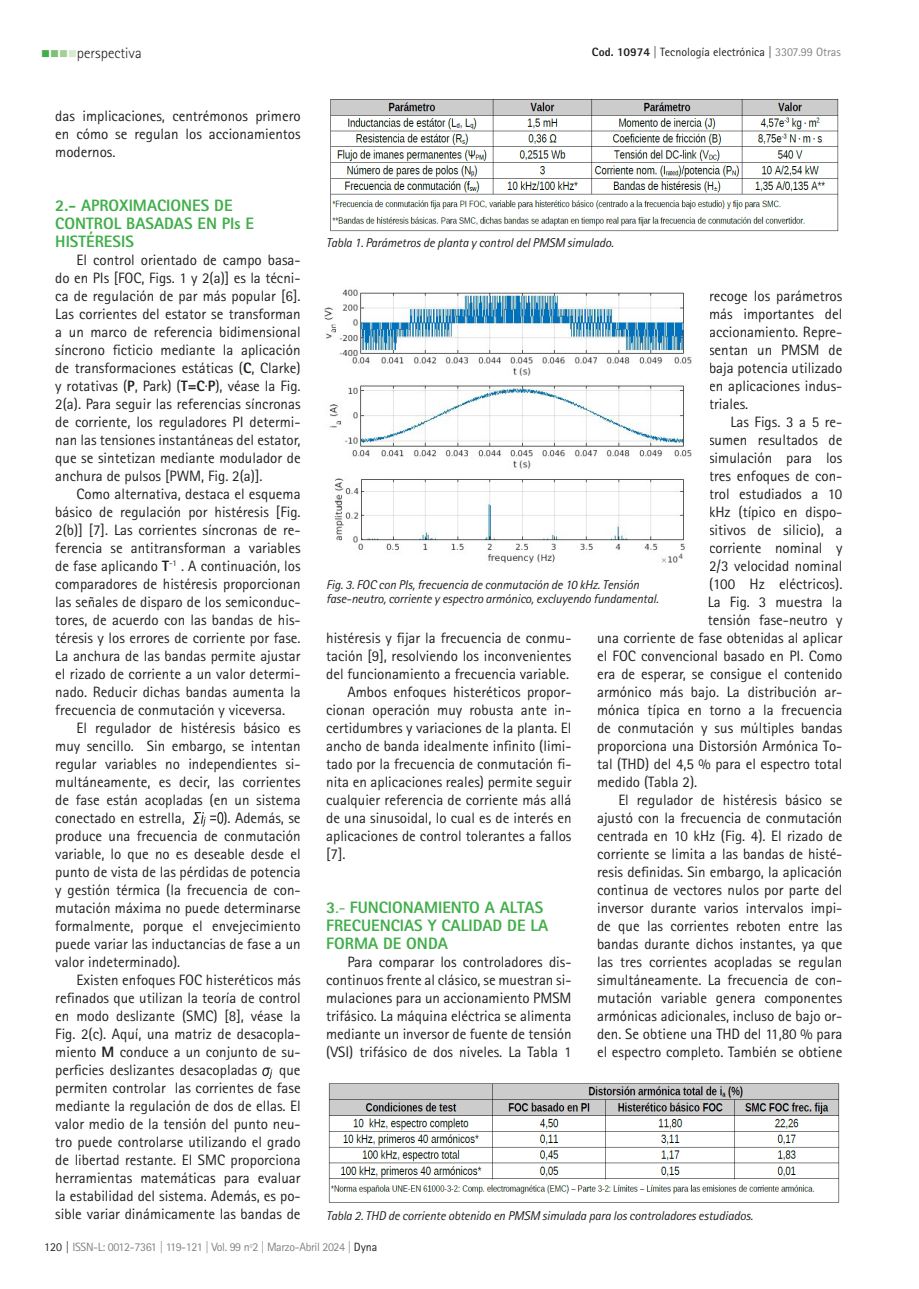
<style>
.page{position:relative;width:919px;height:1289px;background:#fff}
.page>*{position:absolute;margin:0;border:0;box-sizing:border-box;transform-origin:0 0}
.Ladillo{font:800 16.5px/18px "AT Rotis Sans Serif";color:#40ae49}
.t1{font:15px/18px "AT Rotis Sans Serif";color:#231f20;text-align:justify}
.t2{font:300 15px "AT Rotis Sans Serif";color:#231f20}
.pie_de_fotos{font:italic 12.75px/13.5px "AT Rotis Sans Serif";letter-spacing:-.01em;color:#231f20}
.t3{font:12px "AT Rotis Sans Serif";letter-spacing:-.03em;color:#808285}
.t4{font:12px "AT Rotis Sans Serif";color:#231f20}
.s1{color:#40ae49}
.s2{color:#7fc077}
.s3{color:#a3cf9a}
.s4{color:#d8e9d2}
.s5{font-weight:800}
.s6{color:#808285}
.s7{font-weight:400}
.s8{color:#231f20}
</style>
<div class="page">
<img style="left:192px;top:812px;width:31px;height:15px">
<svg style="left:262px;top:1067px;width:11px;height:12px"></svg>
<img style="left:330px;top:99px;width:509px;height:133px">
<img style="left:324px;top:289px;width:368px;height:275px">
<img style="left:328px;top:1083px;width:512px;height:120px">
<p class="t2" style="left:41px;top:45px;width:102px"><span class="s1">■</span><span class="s2">■</span><span class="s3">■</span><span class="s4">■</span>perspectiva</p>
<p class="t4" style="left:592px;top:45px;width:250px"><span class="s5">Cod. 10974</span> | Tecnología electrónica | <span class="s6">3307.99 Otras</span></p>
<p class="t1" style="left:55px;top:107px;width:247px">das implicaciones, centrémonos primero en cómo se regulan los accionamientos modernos.</p>
<p class="Ladillo" style="left:55px;top:196px;width:200px">2.- APROXIMACIONES DE<br>CONTROL BASADAS EN PIs E<br>HISTÉRESIS</p>
<p class="t1" style="left:55px;top:251px;width:247px;text-indent:21px">El control orientado de campo basa&shy;do en PIs [FOC, Figs. 1 y 2(a)] es la técni&shy;ca de regulación de par más popular [6].<br>Las corrientes del estator se transforman a un marco de referencia bidimensional síncrono ficticio mediante la aplicación de transformaciones estáticas (<span class="s5">C</span>, Clarke) y rotativas (<span class="s5">P</span>, Park) (<span class="s5">T=C</span>·<span class="s5">P</span>), véase la Fig.<br>2(a). Para seguir las referencias síncronas de corriente, los reguladores PI determi&shy;nan las tensiones instantáneas del estator, que se sintetizan mediante modulador de anchura de pulsos [PWM, Fig. 2(a)].</p>
<p class="t1" style="left:55px;top:485px;width:247px;text-indent:21px">Como alternativa, destaca el esquema básico de regulación por histéresis [Fig.<br>2(b)] [7]. Las corrientes síncronas de re&shy;ferencia se antitransforman a variables de fase aplicando <span class="s5">T</span><sup>-1</sup> . A continuación, los comparadores de histéresis proporcionan las señales de disparo de los semiconduc&shy;tores, de acuerdo con las bandas de his&shy;téresis y los errores de corriente por fase.<br>La anchura de las bandas permite ajustar el rizado de corriente a un valor determi&shy;nado. Reducir dichas bandas aumenta la frecuencia de conmutación y viceversa.</p>
<p class="t1" style="left:55px;top:719px;width:247px;text-indent:21px">El regulador de histéresis básico es muy sencillo. Sin embargo, se intentan regular variables no independientes si&shy;multáneamente, es decir, las corrientes de fase están acopladas (en un sistema conectado en estrella,</p>
<p class="t1" style="left:55px;top:809px;width:247px;text-indent:168px">). Además, se produce una frecuencia de conmutación variable, lo que no es deseable desde el punto de vista de las pérdidas de potencia y gestión térmica (la frecuencia de con&shy;mutación máxima no puede determinarse formalmente, porque el envejecimiento puede variar las inductancias de fase a un valor indeterminado).</p>
<p class="t1" style="left:55px;top:971px;width:247px;text-indent:21px">Existen enfoques FOC histeréticos más refinados que utilizan la teoría de control en modo deslizante (SMC) [8], véase la Fig. 2(c). Aquí, una matriz de desacopla&shy;miento <span class="s5">M</span> conduce a un conjunto de su&shy;perficies deslizantes desacopladas</p>
<p class="t1" style="left:55px;top:1061px;width:247px;text-indent:224px">que permiten controlar las corrientes de fase mediante la regulación de dos de ellas. El valor medio de la tensión del punto neu&shy;tro puede controlarse utilizando el grado de libertad restante. El SMC proporciona herramientas matemáticas para evaluar la estabilidad del sistema. Además, es po&shy;sible variar dinámicamente las bandas de</p>
<p class="pie_de_fotos" style="left:326px;top:236px;width:289px">Tabla 1. Parámetros de planta y control del PMSM simulado.</p>
<p class="t1" style="left:709px;top:287px;width:135px">recoge los parámetros más importantes del accionamiento. Repre&shy;sentan un PMSM de baja potencia utilizado en aplicaciones indus&shy;triales.</p>
<p class="t1" style="left:730px;top:413px;width:113px">Las Figs. 3 a 5 re-</p>
<p class="t1" style="left:709px;top:431px;width:135px">sumen resultados de</p>
<p class="t1" style="left:709px;top:449px;width:135px">simulación para los</p>
<p class="t1" style="left:709px;top:467px;width:135px">tres enfoques de con-</p>
<p class="t1" style="left:709px;top:485px;width:135px">trol estudiados a 10</p>
<p class="t1" style="left:709px;top:503px;width:135px">kHz (típico en dispo-</p>
<p class="t1" style="left:709px;top:521px;width:135px">sitivos de silicio), a</p>
<p class="t1" style="left:709px;top:539px;width:135px">corriente nominal y</p>
<p class="t1" style="left:709px;top:557px;width:135px">2/3 velocidad nominal</p>
<p class="t1" style="left:709px;top:575px;width:135px">(100 Hz eléctricos).</p>
<p class="t1" style="left:707px;top:593px;width:136px">La Fig. 3 muestra la</p>
<p class="t1" style="left:707px;top:611px;width:136px">tensión fase-neutro y</p>
<p class="t1" style="left:597px;top:629px;width:247px">una corriente de fase obtenidas al aplicar</p>
<p class="t1" style="left:597px;top:647px;width:247px">el FOC convencional basado en PI. Como</p>
<p class="t1" style="left:597px;top:665px;width:247px">era de esperar, se consigue el contenido</p>
<p class="t1" style="left:597px;top:683px;width:247px">armónico más bajo. La distribución ar-</p>
<p class="t1" style="left:597px;top:701px;width:247px">mónica típica en torno a la frecuencia</p>
<p class="t1" style="left:597px;top:719px;width:247px">de conmutación y sus múltiples bandas</p>
<p class="t1" style="left:597px;top:737px;width:247px">proporciona una Distorsión Armónica To-</p>
<p class="t1" style="left:597px;top:755px;width:247px">tal (THD) del 4,5 % para el espectro total</p>
<p class="t1" style="left:597px;top:773px;width:102px">medido (Tabla 2).</p>
<p class="t1" style="left:597px;top:791px;width:247px;text-indent:21px">El regulador de histéresis básico se ajustó con la frecuencia de conmutación centrada en 10 kHz (Fig. 4). El rizado de corriente se limita a las bandas de histé&shy;resis definidas. Sin embargo, la aplicación continua de vectores nulos por parte del inversor durante varios intervalos impi&shy;de que las corrientes reboten entre las bandas durante dichos instantes, ya que las tres corrientes acopladas se regulan simultáneamente. La frecuencia de con&shy;mutación variable genera componentes armónicas adicionales, incluso de bajo or&shy;den. Se obtiene una THD del 11,80 % para el espectro completo. También se obtiene</p>
<p class="pie_de_fotos" style="left:326px;top:578px;width:334px">Fig. 3. FOC con PIs, frecuencia de conmutación de 10 kHz. Tensión fase-neutro, corriente y espectro armónico, excluyendo fundamental.</p>
<p class="t1" style="left:326px;top:629px;width:247px">histéresis y fijar la frecuencia de conmu&shy;tación [9], resolviendo los inconvenientes del funcionamiento a frecuencia variable.</p>
<p class="t1" style="left:326px;top:683px;width:247px;text-indent:21px">Ambos enfoques histeréticos propor&shy;cionan operación muy robusta ante in&shy;certidumbres y variaciones de la planta. El ancho de banda idealmente infinito (limi&shy;tado por la frecuencia de conmutación fi&shy;nita en aplicaciones reales) permite seguir cualquier referencia de corriente más allá de una sinusoidal, lo cual es de interés en aplicaciones de control tolerantes a fallos [7].</p>
<p class="Ladillo" style="left:326px;top:898px;width:223px">3<span class="s7">.-</span> FUNCIONAMIENTO A ALTAS<br>FRECUENCIAS Y CALIDAD DE LA<br>FORMA DE ONDA</p>
<p class="t1" style="left:326px;top:953px;width:247px;text-indent:21px">Para comparar los controladores dis&shy;continuos frente al clásico, se muestran si&shy;mulaciones para un accionamiento PMSM trifásico. La máquina eléctrica se alimenta mediante un inversor de fuente de tensión (VSI) trifásico de dos niveles. La Tabla 1</p>
<p class="pie_de_fotos" style="left:326px;top:1208px;width:428px">Tabla 2. THD de corriente obtenido en PMSM simulada para los controladores estudiados.</p>
<p class="t3" style="left:44px;top:1240px;width:334px"><span class="s8">120 |</span> ISSN-L: 0012-7361 | 119-121 | Vol. 99 nº2 | Marzo-Abril 2024 | <span class="s8">Dyna</span></p>
</div>
